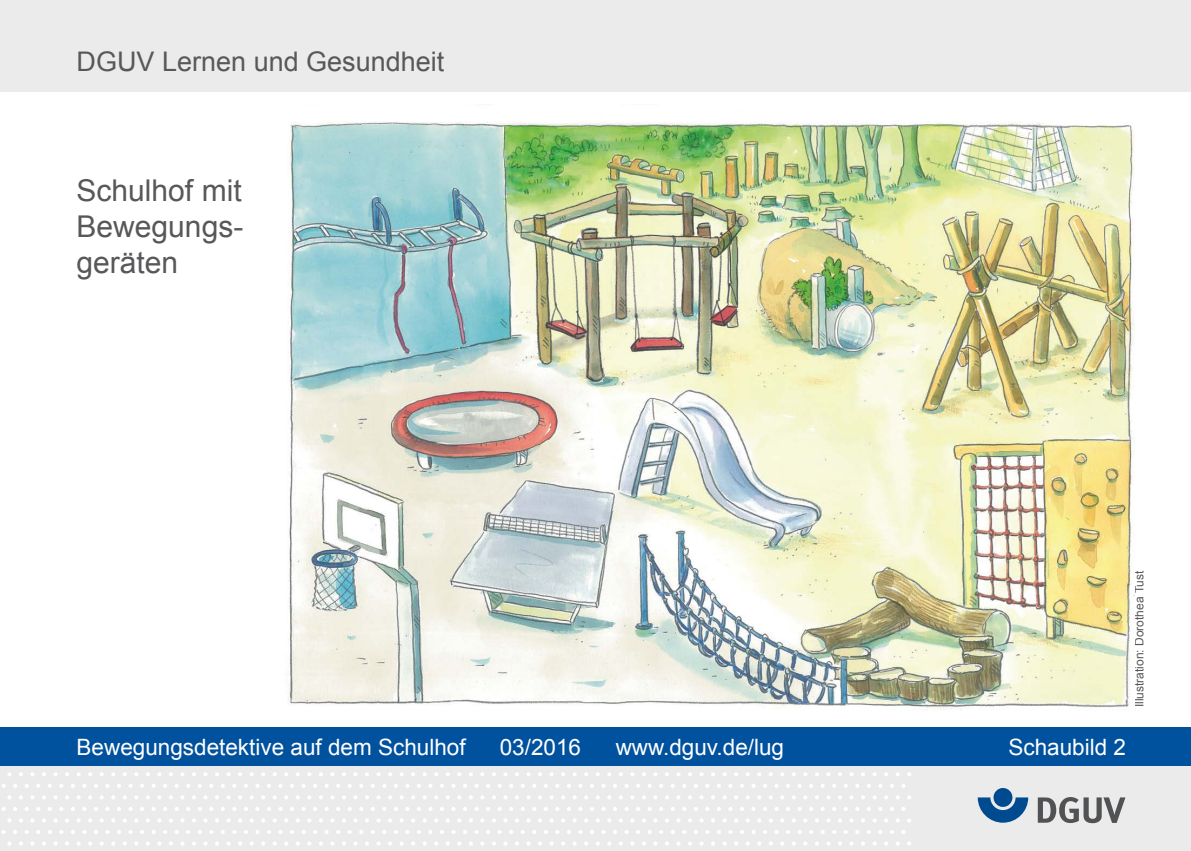
<style>
.page{position:relative;width:1191px;height:851px;background:#fff}
.page>*{position:absolute;margin:0;border:0;box-sizing:border-box;transform-origin:0 0}
.t1{font:30px/36px "Arial";color:#58585a;text-align:justify}
.t2{font:27px "Arial";color:#58585a}
.t3{font:22.5px "Arial";color:#fff}
.t4{font:12px "Arial";color:#58585a}
</style>
<div class="page">
<div style="left:0;top:0;width:1191px;height:91px;background:#ebebeb"></div>
<div style="left:0;top:727px;width:1191px;height:123px;background:#ebebeb"></div>
<svg style="left:977px;top:797px;width:51px;height:25px"></svg>
<svg style="left:993px;top:787px;width:19px;height:19px"></svg>
<svg style="left:1037px;top:797px;width:88px;height:26px"></svg>
<div style="left:0;top:727px;width:1191px;height:38px;background:#00519e"></div>
<svg style="left:42px;top:772px;width:4px;height:4px"></svg>
<svg style="left:65px;top:772px;width:4px;height:4px"></svg>
<svg style="left:88px;top:772px;width:4px;height:4px"></svg>
<svg style="left:100px;top:772px;width:4px;height:4px"></svg>
<svg style="left:111px;top:772px;width:4px;height:4px"></svg>
<svg style="left:123px;top:772px;width:4px;height:4px"></svg>
<svg style="left:146px;top:772px;width:4px;height:4px"></svg>
<svg style="left:169px;top:772px;width:4px;height:4px"></svg>
<svg style="left:192px;top:772px;width:4px;height:4px"></svg>
<svg style="left:215px;top:772px;width:4px;height:4px"></svg>
<svg style="left:238px;top:772px;width:4px;height:4px"></svg>
<svg style="left:261px;top:772px;width:4px;height:4px"></svg>
<svg style="left:273px;top:772px;width:4px;height:4px"></svg>
<svg style="left:284px;top:772px;width:4px;height:4px"></svg>
<svg style="left:296px;top:772px;width:4px;height:4px"></svg>
<svg style="left:319px;top:772px;width:4px;height:4px"></svg>
<svg style="left:342px;top:772px;width:4px;height:4px"></svg>
<svg style="left:365px;top:772px;width:4px;height:4px"></svg>
<svg style="left:388px;top:772px;width:4px;height:4px"></svg>
<svg style="left:411px;top:772px;width:4px;height:4px"></svg>
<svg style="left:423px;top:772px;width:4px;height:4px"></svg>
<svg style="left:434px;top:772px;width:4px;height:4px"></svg>
<svg style="left:446px;top:772px;width:4px;height:4px"></svg>
<svg style="left:469px;top:772px;width:4px;height:4px"></svg>
<svg style="left:492px;top:772px;width:4px;height:4px"></svg>
<svg style="left:515px;top:772px;width:4px;height:4px"></svg>
<svg style="left:538px;top:772px;width:4px;height:4px"></svg>
<svg style="left:561px;top:772px;width:4px;height:4px"></svg>
<svg style="left:584px;top:772px;width:4px;height:4px"></svg>
<svg style="left:596px;top:772px;width:4px;height:4px"></svg>
<svg style="left:607px;top:772px;width:4px;height:4px"></svg>
<svg style="left:619px;top:772px;width:4px;height:4px"></svg>
<svg style="left:642px;top:772px;width:4px;height:4px"></svg>
<svg style="left:665px;top:772px;width:4px;height:4px"></svg>
<svg style="left:688px;top:772px;width:4px;height:4px"></svg>
<svg style="left:711px;top:772px;width:4px;height:4px"></svg>
<svg style="left:734px;top:772px;width:4px;height:4px"></svg>
<svg style="left:757px;top:772px;width:4px;height:4px"></svg>
<svg style="left:769px;top:772px;width:4px;height:4px"></svg>
<svg style="left:792px;top:772px;width:4px;height:4px"></svg>
<svg style="left:815px;top:772px;width:4px;height:4px"></svg>
<svg style="left:838px;top:772px;width:4px;height:4px"></svg>
<svg style="left:861px;top:772px;width:4px;height:4px"></svg>
<svg style="left:884px;top:772px;width:4px;height:4px"></svg>
<svg style="left:907px;top:772px;width:4px;height:4px"></svg>
<svg style="left:42px;top:795px;width:4px;height:4px"></svg>
<svg style="left:65px;top:795px;width:4px;height:4px"></svg>
<svg style="left:88px;top:795px;width:4px;height:4px"></svg>
<svg style="left:111px;top:795px;width:4px;height:4px"></svg>
<svg style="left:123px;top:795px;width:4px;height:4px"></svg>
<svg style="left:146px;top:795px;width:4px;height:4px"></svg>
<svg style="left:169px;top:795px;width:4px;height:4px"></svg>
<svg style="left:192px;top:795px;width:4px;height:4px"></svg>
<svg style="left:215px;top:795px;width:4px;height:4px"></svg>
<svg style="left:238px;top:795px;width:4px;height:4px"></svg>
<svg style="left:261px;top:795px;width:4px;height:4px"></svg>
<svg style="left:273px;top:795px;width:4px;height:4px"></svg>
<svg style="left:296px;top:795px;width:4px;height:4px"></svg>
<svg style="left:319px;top:795px;width:4px;height:4px"></svg>
<svg style="left:342px;top:795px;width:4px;height:4px"></svg>
<svg style="left:365px;top:795px;width:4px;height:4px"></svg>
<svg style="left:388px;top:795px;width:4px;height:4px"></svg>
<svg style="left:411px;top:795px;width:4px;height:4px"></svg>
<svg style="left:434px;top:795px;width:4px;height:4px"></svg>
<svg style="left:446px;top:795px;width:4px;height:4px"></svg>
<svg style="left:469px;top:795px;width:4px;height:4px"></svg>
<svg style="left:492px;top:795px;width:4px;height:4px"></svg>
<svg style="left:515px;top:795px;width:4px;height:4px"></svg>
<svg style="left:538px;top:795px;width:4px;height:4px"></svg>
<svg style="left:561px;top:795px;width:4px;height:4px"></svg>
<svg style="left:584px;top:795px;width:4px;height:4px"></svg>
<svg style="left:596px;top:795px;width:4px;height:4px"></svg>
<svg style="left:619px;top:795px;width:4px;height:4px"></svg>
<svg style="left:642px;top:795px;width:4px;height:4px"></svg>
<svg style="left:665px;top:795px;width:4px;height:4px"></svg>
<svg style="left:688px;top:795px;width:4px;height:4px"></svg>
<svg style="left:711px;top:795px;width:4px;height:4px"></svg>
<svg style="left:734px;top:795px;width:4px;height:4px"></svg>
<svg style="left:757px;top:795px;width:4px;height:4px"></svg>
<svg style="left:769px;top:795px;width:4px;height:4px"></svg>
<svg style="left:792px;top:795px;width:4px;height:4px"></svg>
<svg style="left:815px;top:795px;width:4px;height:4px"></svg>
<svg style="left:838px;top:795px;width:4px;height:4px"></svg>
<svg style="left:861px;top:795px;width:4px;height:4px"></svg>
<svg style="left:884px;top:795px;width:4px;height:4px"></svg>
<svg style="left:907px;top:795px;width:4px;height:4px"></svg>
<svg style="left:42px;top:819px;width:4px;height:3px"></svg>
<svg style="left:65px;top:819px;width:4px;height:3px"></svg>
<svg style="left:88px;top:818px;width:4px;height:4px"></svg>
<svg style="left:146px;top:818px;width:4px;height:4px"></svg>
<svg style="left:169px;top:819px;width:4px;height:3px"></svg>
<svg style="left:192px;top:819px;width:4px;height:3px"></svg>
<svg style="left:215px;top:819px;width:4px;height:3px"></svg>
<svg style="left:238px;top:818px;width:4px;height:4px"></svg>
<svg style="left:296px;top:818px;width:4px;height:4px"></svg>
<svg style="left:319px;top:819px;width:4px;height:3px"></svg>
<svg style="left:342px;top:819px;width:4px;height:3px"></svg>
<svg style="left:365px;top:819px;width:4px;height:3px"></svg>
<svg style="left:388px;top:819px;width:4px;height:3px"></svg>
<svg style="left:411px;top:818px;width:4px;height:4px"></svg>
<svg style="left:469px;top:818px;width:4px;height:4px"></svg>
<svg style="left:492px;top:819px;width:4px;height:3px"></svg>
<svg style="left:515px;top:819px;width:4px;height:3px"></svg>
<svg style="left:538px;top:819px;width:4px;height:3px"></svg>
<svg style="left:561px;top:818px;width:4px;height:4px"></svg>
<svg style="left:619px;top:818px;width:4px;height:4px"></svg>
<svg style="left:642px;top:819px;width:4px;height:3px"></svg>
<svg style="left:665px;top:819px;width:4px;height:3px"></svg>
<svg style="left:688px;top:819px;width:4px;height:3px"></svg>
<svg style="left:711px;top:819px;width:4px;height:3px"></svg>
<svg style="left:734px;top:818px;width:4px;height:4px"></svg>
<svg style="left:792px;top:818px;width:4px;height:4px"></svg>
<svg style="left:815px;top:819px;width:4px;height:3px"></svg>
<svg style="left:838px;top:819px;width:4px;height:3px"></svg>
<svg style="left:861px;top:819px;width:4px;height:3px"></svg>
<svg style="left:884px;top:818px;width:4px;height:4px"></svg>
<svg style="left:42px;top:842px;width:4px;height:3px"></svg>
<svg style="left:65px;top:842px;width:4px;height:3px"></svg>
<svg style="left:146px;top:842px;width:4px;height:3px"></svg>
<svg style="left:169px;top:842px;width:4px;height:3px"></svg>
<svg style="left:192px;top:842px;width:4px;height:3px"></svg>
<svg style="left:215px;top:842px;width:4px;height:3px"></svg>
<svg style="left:238px;top:842px;width:4px;height:3px"></svg>
<svg style="left:319px;top:842px;width:4px;height:3px"></svg>
<svg style="left:342px;top:842px;width:4px;height:3px"></svg>
<svg style="left:365px;top:842px;width:4px;height:3px"></svg>
<svg style="left:388px;top:842px;width:4px;height:3px"></svg>
<svg style="left:469px;top:842px;width:4px;height:3px"></svg>
<svg style="left:492px;top:842px;width:4px;height:3px"></svg>
<svg style="left:515px;top:842px;width:4px;height:3px"></svg>
<svg style="left:538px;top:842px;width:4px;height:3px"></svg>
<svg style="left:561px;top:842px;width:4px;height:3px"></svg>
<svg style="left:642px;top:842px;width:4px;height:3px"></svg>
<svg style="left:665px;top:842px;width:4px;height:3px"></svg>
<svg style="left:688px;top:842px;width:4px;height:3px"></svg>
<svg style="left:711px;top:842px;width:4px;height:3px"></svg>
<svg style="left:792px;top:842px;width:4px;height:3px"></svg>
<svg style="left:815px;top:842px;width:4px;height:3px"></svg>
<svg style="left:838px;top:842px;width:4px;height:3px"></svg>
<svg style="left:861px;top:842px;width:4px;height:3px"></svg>
<svg style="left:884px;top:842px;width:4px;height:3px"></svg>
<svg style="left:19px;top:772px;width:4px;height:4px"></svg>
<svg style="left:19px;top:795px;width:4px;height:4px"></svg>
<svg style="left:19px;top:819px;width:4px;height:3px"></svg>
<svg style="left:19px;top:842px;width:4px;height:3px"></svg>
<img style="left:287px;top:121px;width:847px;height:589px">
<p class="t2" style="left:77px;top:44px;width:369px">DGUV Lernen und Gesundheit</p>
<h1 class="t1" style="left:77px;top:172px;width:168px">Schulhof mit Bewegungs&shy;geräten</h1>
<p class="t3" style="left:77px;top:731px;width:390px">Bewegungsdetektive auf dem Schulhof</p>
<p class="t3" style="left:500px;top:731px;width:83px">03/2016</p>
<p class="t3" style="left:615px;top:731px;width:170px">www.dguv.de/lug</p>
<p class="t4" style="left:1131px;top:707px;width:138px;rotate:-90deg">Illustration: Dorothea Tust</p>
<p class="t3" style="left:1008px;top:731px;width:119px">Schaubild 2</p>
<p class="t3" style="left:1059px;top:731px;width:50px">Folie</p>
</div>
